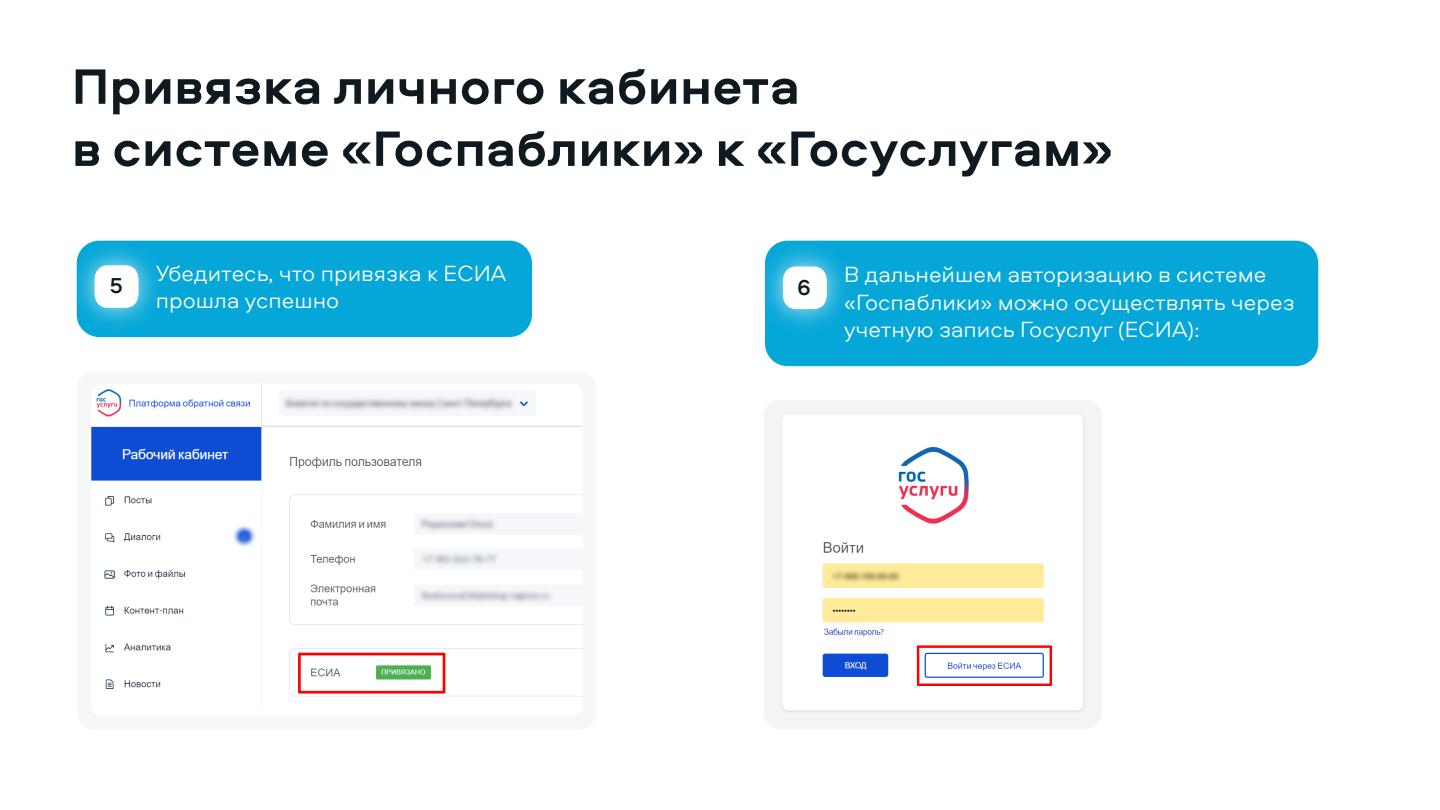
<style>
.page{position:relative;width:1440px;height:810px;background:#fff}
.page>*{position:absolute;margin:0;border:0;box-sizing:border-box;transform-origin:0 0}
.t1{font:700 51.75px/62.1px "Aeroport";color:#0f1a20}
.t2{font:300 22.95px/27.5px "Aeroport";color:#fff}
.t3{font:500 22.5px "Aeroport";color:#0f1a20}
</style>
<div class="page">
<div style="left:77px;top:372px;width:519px;height:357px;background:#f6f8f8;border-radius:16px"></div>
<img style="left:91px;top:384px;width:491px;height:312px">
<div style="left:77px;top:241px;width:455px;height:96px;background:#05a7d8;border-radius:22px"></div>
<img style="left:76px;top:240px;width:96px;height:98px">
<svg style="left:95px;top:265px;width:44px;height:43px;background:#edf8fc"></svg>
<div style="left:765px;top:241px;width:553px;height:125px;background:#05a7d8;border-radius:22px"></div>
<img style="left:765px;top:240px;width:96px;height:86px">
<svg style="left:783px;top:267px;width:44px;height:42px;background:#f0f9fc"></svg>
<img style="left:782px;top:415px;width:300px;height:295px">
<div style="left:764px;top:715px;width:338px;height:14px;background:#f4f4f4"></div>
<h1 class="t1" style="left:72px;top:53px;width:1043px">Привязка личного кабинета<br>в системе «Госпаблики» к «Госуслугам»</h1>
<p class="t2" style="left:156px;top:258px;width:352px">Убедитесь, что привязка к ЕСИА прошла успешно</p>
<p class="t3" style="left:110px;top:269px;width:15px">5</p>
<p class="t2" style="left:844px;top:259px;width:452px">В дальнейшем авторизацию в системе «Госпаблики» можно осуществлять через учетную запись Госуслуг (ЕСИА):</p>
<p class="t3" style="left:797px;top:272px;width:15px">6</p>
</div>
